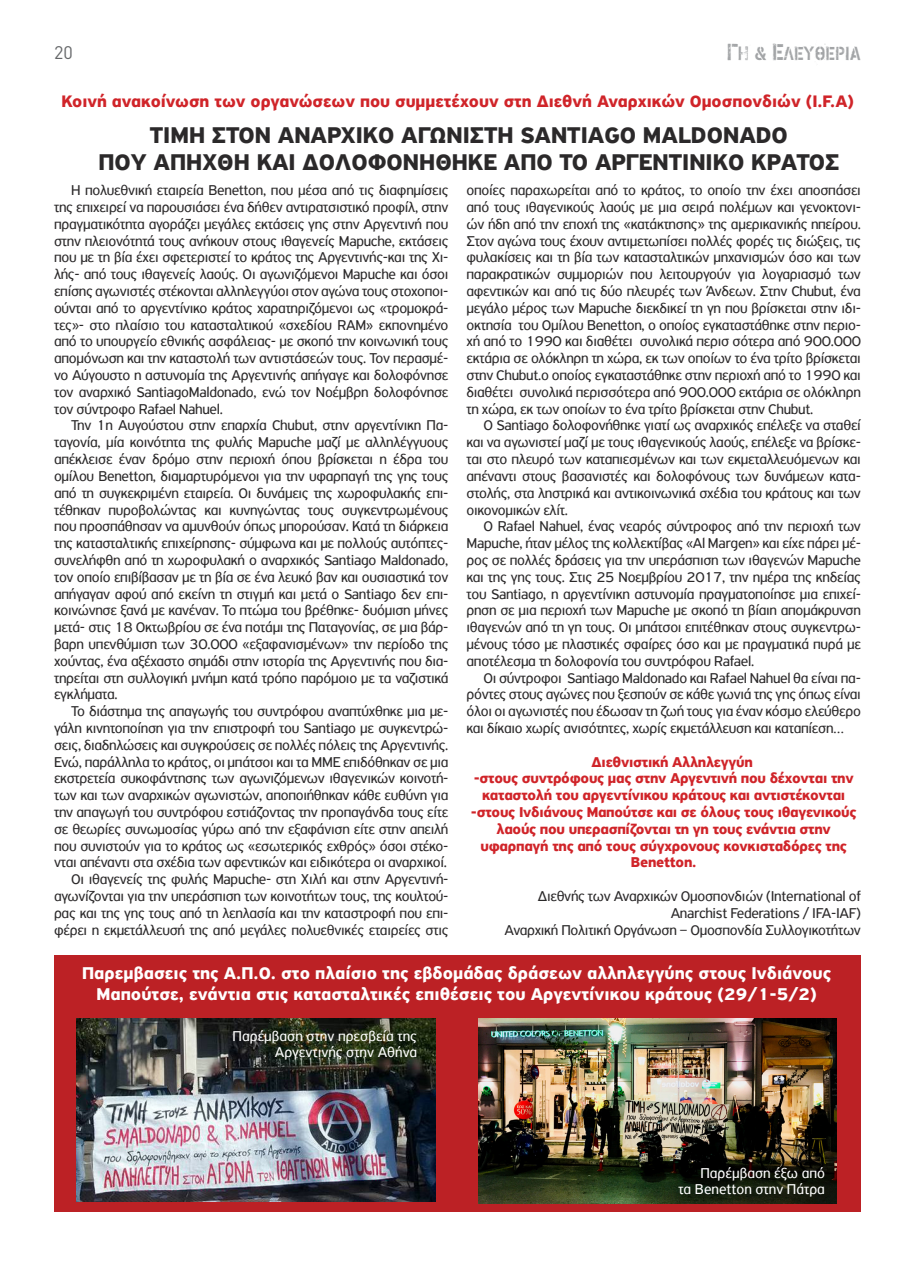
<style>
.page{position:relative;width:915px;height:1276px;background:#fff}
.page>*{position:absolute;margin:0;border:0;box-sizing:border-box;transform-origin:0 0}
.t1{font:700 24px/27px "PF Highway Sans Pro";color:#2b292a;text-align:center}
.t2{font:19.5px "PF Stamps Pro Metal";color:#a3a5a7;scale:.88 1}
.t3{font:700 18px/21px "PF Highway Sans Pro";color:#fff;text-align:center}
.t4{font:18px "DIN";color:#656769}
.t5{font:700 17.55px "PF Highway Sans Pro";color:#d02429}
.t6{font:15px/16.8px "PF Highway Sans Pro";letter-spacing:-.02em;color:#2b292a;text-align:justify}
.t7{font:700 15px "PF Highway Sans Pro";letter-spacing:-.02em;color:#d02429}
.t8{font:15px/16.5px "PF Highway Sans Pro";color:#fff;text-align:right}
.s1{font-size:23.7px}
</style>
<div class="page">
<div style="left:54px;top:955px;width:806px;height:257px;background:#bc2125"></div>
<img style="left:478px;top:1018px;width:357px;height:185px">
<img style="left:76px;top:1018px;width:359px;height:183px">
<p class="t4" style="left:54px;top:42px;width:20px">20</p>
<h2 class="t2" style="left:726px;top:39px;width:154px"><span class="s1">Γ</span>Η &amp; <span class="s1">Ε</span>ΛΕυΘΕΡΙΑ</h2>
<p class="t5" style="left:62px;top:91px;width:793px">Κοινή ανακοίνωση των οργανώσεων που συμμετέχουν στη Διεθνή Αναρχικών Ομοσπονδιών (I.F.A)</p>
<h1 class="t1" style="left:98px;top:122px;width:742px">ΤΙΜΗ ΣΤΟΝ ΑΝΑΡΧΙΚΟ ΑΓΩΝΙΣΤΗ SANTIAGO MALDONADO<br>ΠΟΥ ΑΠΗΧΘΗ ΚΑΙ ΔΟΛΟΦΟΝΗΘΗΚΕ ΑΠΟ ΤΟ ΑΡΓΕΝΤΙΝΙΚΟ ΚΡΑΤΟΣ</h1>
<p class="t6" style="left:54px;top:182px;width:396px;text-indent:17px">Η πολυεθνική εταιρεία Benetton, που μέσα από τις διαφημίσεις της επιχειρεί να παρουσιάσει ένα δήθεν αντιρατσιστικό προφίλ, στην πραγματικότητα αγοράζει μεγάλες εκτάσεις γης στην Αργεντινή που στην πλειονότητά τους ανήκουν στους ιθαγενείς Mapuche, εκτάσεις που με τη βία έχει σφετεριστεί το κράτος της Αργεντινής-και της Χι&shy;λής- από τους ιθαγενείς λαούς. Οι αγωνιζόμενοι Mapuche και όσοι επίσης αγωνιστές στέκονται αλληλεγγύοι στον αγώνα τους στοχοποι&shy;ούνται από το αργεντίνικο κράτος χαρατηριζόμενοι ως «τρομοκρά&shy;τες»- στο πλαίσιο του κατασταλτικού «σχεδίου RAM» εκπονημένο από το υπουργείο εθνικής ασφάλειας- με σκοπό την κοινωνική τους απομόνωση και την καταστολή των αντιστάσεών τους. Τον περασμέ&shy;νο Αύγουστο η αστυνομία της Αργεντινής απήγαγε και δολοφόνησε τον αναρχικό SantiagoMaldonado, ενώ τον Νοέμβρη δολοφόνησε τον σύντροφο Rafael Nahuel.</p>
<p class="t6" style="left:54px;top:417px;width:396px;text-indent:17px">Την 1η Αυγούστου στην επαρχία Chubut, στην αργεντίνικη Πα&shy;ταγονία, μία κοινότητα της φυλής Mapuche μαζί με αλληλέγγυους απέκλεισε έναν δρόμο στην περιοχή όπου βρίσκεται η έδρα του ομίλου Benetton, διαμαρτυρόμενοι για την υφαρπαγή της γης τους από τη συγκεκριμένη εταιρεία. Οι δυνάμεις της χωροφυλακής επι&shy;τέθηκαν πυροβολώντας και κυνηγώντας τους συγκεντρωμένους που προσπάθησαν να αμυνθούν όπως μπορούσαν. Κατά τη διάρκεια της κατασταλτικής επιχείρησης- σύμφωνα και με πολλούς αυτόπτες&shy;συνελήφθη από τη χωροφυλακή ο αναρχικός Santiago Maldonado, τον οποίο επιβίβασαν με τη βία σε ένα λευκό βαν και ουσιαστικά τον απήγαγαν αφού από εκείνη τη στιγμή και μετά ο Santiago δεν επι&shy;κοινώνησε ξανά με κανέναν. Το πτώμα του βρέθηκε- δυόμιση μήνες μετά- στις 18 Οκτωβρίου σε ένα ποτάμι της Παταγονίας, σε μια βάρ&shy;βαρη υπενθύμιση των 30.000 «εξαφανισμένων» την περίοδο της χούντας, ένα αξέχαστο σημάδι στην ιστορία της Αργεντινής που δια&shy;τηρείται στη συλλογική μνήμη κατά τρόπο παρόμοιο με τα ναζιστικά εγκλήματα.</p>
<p class="t6" style="left:54px;top:703px;width:396px;text-align:right">Το διάστημα της απαγωγής του συντρόφου αναπτύχθηκε μια με&shy;γάλη κινητοποίηση για την επιστροφή του Santiago με συγκεντρώ&shy;σεις, διαδηλώσεις και συγκρούσεις σε πολλές πόλεις της Αργεντινής.<br>Ενώ, παράλληλα το κράτος, οι μπάτσοι και τα ΜΜΕ επιδόθηκαν σε μια εκστρετεία συκοφάντησης των αγωνιζόμενων ιθαγενικών κοινοτή&shy;των και των αναρχικών αγωνιστών, αποποιήθηκαν κάθε ευθύνη για την απαγωγή του συντρόφου εστιάζοντας την προπαγάνδα τους είτε σε θεωρίες συνωμοσίας γύρω από την εξαφάνιση είτε στην απειλή που συνιστούν για το κράτος ως «εσωτερικός εχθρός» όσοι στέκο&shy;νται απέναντι στα σχέδια των αφεντικών και ειδικότερα οι αναρχικοί.<br>Οι ιθαγενείς της φυλής Mapuche- στη Χιλή και στην Αργεντινή&shy;αγωνίζονται για την υπεράσπιση των κοινοτήτων τους, της κουλτού&shy;ρας και της γης τους από τη λεηλασία και την καταστροφή που επι&shy;φέρει η εκμετάλλευσή της από μεγάλες πολυεθνικές εταιρείες στις</p>
<p class="t6" style="left:466px;top:182px;width:396px">οποίες παραχωρείται από το κράτος, το οποίο την έχει αποσπάσει από τους ιθαγενικούς λαούς με μια σειρά πολέμων και γενοκτονι&shy;ών ήδη από την εποχή της «κατάκτησης» της αμερικανικής ηπείρου.<br>Στον αγώνα τους έχουν αντιμετωπίσει πολλές φορές τις διώξεις, τις φυλακίσεις και τη βία των κατασταλτικών μηχανισμών όσο και των παρακρατικών συμμοριών που λειτουργούν για λογαριασμό των αφεντικών και από τις δύο πλευρές των Άνδεων. Στην Chubut, ένα μεγάλο μέρος των Mapuche διεκδικεί τη γη που βρίσκεται στην ιδι&shy;οκτησία του Ομίλου Benetton, ο οποίος εγκαταστάθηκε στην περιο&shy;χή από το 1990 και διαθέτει συνολικά περισ σότερα από 900.000 εκτάρια σε ολόκληρη τη χώρα, εκ των οποίων το ένα τρίτο βρίσκεται στην Chubut.ο οποίος εγκαταστάθηκε στην περιοχή από το 1990 και διαθέτει συνολικά περισσότερα από 900.000 εκτάρια σε ολόκληρη τη χώρα, εκ των οποίων το ένα τρίτο βρίσκεται στην Chubut.</p>
<p class="t6" style="left:466px;top:417px;width:396px;text-indent:17px">Ο Santiago δολοφονήθηκε γιατί ως αναρχικός επέλεξε να σταθεί και να αγωνιστεί μαζί με τους ιθαγενικούς λαούς, επέλεξε να βρίσκε&shy;ται στο πλευρό των καταπιεσμένων και των εκμεταλλευόμενων και απέναντι στους βασανιστές και δολοφόνους των δυνάμεων κατα&shy;στολής, στα ληστρικά και αντικοινωνικά σχέδια του κράτους και των οικονομικών ελίτ.</p>
<p class="t6" style="left:466px;top:518px;width:396px;text-indent:17px">Ο Rafael Nahuel, ένας νεαρός σύντροφος από την περιοχή των Mapuche, ήταν μέλος της κολλεκτίβας «Al Margen» και είχε πάρει μέ&shy;ρος σε πολλές δράσεις για την υπεράσπιση των ιθαγενών Mapuche και της γης τους. Στις 25 Νοεμβρίου 2017, την ημέρα της κηδείας του Santiago, η αργεντίνικη αστυνομία πραγματοποίησε μια επιχεί&shy;ρηση σε μια περιοχή των Mapuche με σκοπό τη βίαιη απομάκρυνση ιθαγενών από τη γη τους. Οι μπάτσοι επιτέθηκαν στους συγκεντρω&shy;μένους τόσο με πλαστικές σφαίρες όσο και με πραγματικά πυρά με αποτέλεσμα τη δολοφονία του συντρόφου Rafael.</p>
<p class="t6" style="left:466px;top:669px;width:396px;text-indent:17px">Οι σύντροφοι Santiago Maldonado και Rafael Nahuel θα είναι πα&shy;ρόντες στους αγώνες που ξεσπούν σε κάθε γωνιά της γης όπως είναι όλοι οι αγωνιστές που έδωσαν τη ζωή τους για έναν κόσμο ελεύθερο και δίκαιο χωρίς ανισότητες, χωρίς εκμετάλλευση και καταπίεση…</p>
<p class="t7" style="left:591px;top:753px;width:163px">Διεθνιστική Αλληλεγγύη</p>
<p class="t7" style="left:473px;top:769px;width:381px">-στους συντρόφους μας στην Αργεντινή που δέχονται την</p>
<p class="t7" style="left:482px;top:786px;width:364px">καταστολή του αργεντίνικου κράτους και αντιστέκονται</p>
<p class="t7" style="left:471px;top:803px;width:387px">-στους Ινδιάνους Μαπούτσε και σε όλους τους ιθαγενικούς</p>
<p class="t7" style="left:496px;top:820px;width:335px">λαούς που υπερασπίζονται τη γη τους ενάντια στην</p>
<p class="t7" style="left:480px;top:837px;width:368px">υφαρπαγή της από τους σύγχρονους κονκισταδόρες της</p>
<p class="t7" style="left:630px;top:853px;width:67px">Benetton.</p>
<p class="t6" style="left:504px;top:887px;width:358px;text-align:right">Διεθνής των Αναρχικών Ομοσπονδιών (International of<br>Anarchist Federations / IFA-IAF)<br>Αναρχική Πολιτική Οργάνωση – Ομοσπονδία Συλλογικοτήτων</p>
<p class="t3" style="left:82px;top:963px;width:750px">Παρεμβασεις της Α.Π.Ο. στο πλαίσιο της εβδομάδας δράσεων αλληλεγγύης στους Ινδιάνους<br>Μαπούτσε, ενάντια στις κατασταλτικές επιθέσεις του Αργεντίνικου κράτους (29/1-5/2)</p>
<p class="t8" style="left:232px;top:1027px;width:186px">Παρέμβαση στην πρεσβεία της<br>Αργεντινής στην Αθήνα</p>
<p class="t8" style="left:678px;top:1164px;width:148px">Παρέμβαση έξω από<br>τα Benetton στην Πάτρα</p>
</div>
